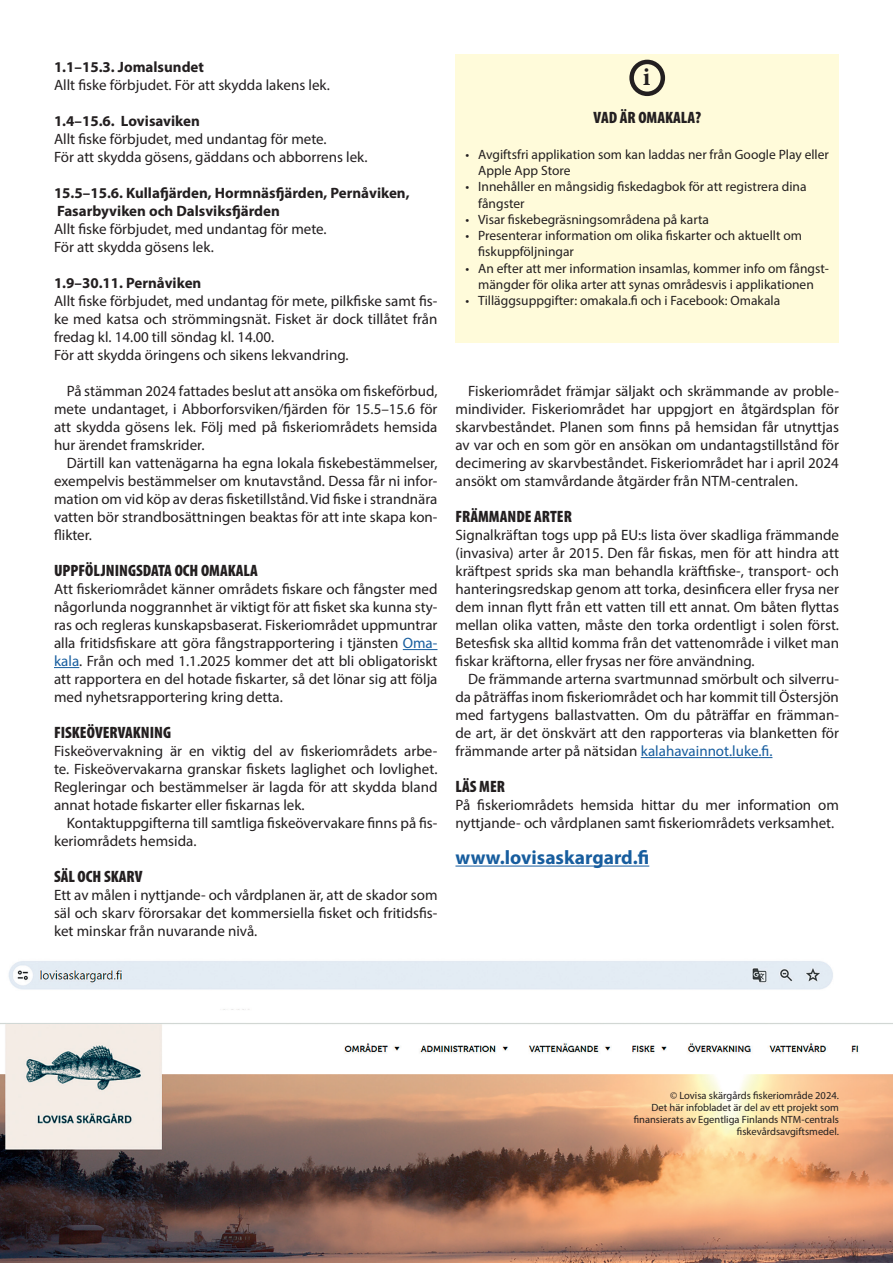
<style>
.page{position:relative;width:893px;height:1263px;background:#fff}
.page>*{position:absolute;margin:0;border:0;box-sizing:border-box;transform-origin:0 0}
.t1{font:700 25.5px "Minion Pro";color:#231f20}
.Leipis{font:700 19.5px "Myriad Pro";color:#175d9e}
.Väliotsikko{font:900 condensed 16.5px "Myriad Pro";color:#231f20}
.Leipis-2{font:15px/18px "Myriad Pro";color:#231f20;text-align:justify}
.Leipis_sis{font:15px/18px "Myriad Pro";color:#231f20;text-align:justify}
.Leipis_BOLD{font:15px/18px "Myriad Pro";color:#231f20;text-align:justify}
.Leipis_BOLD-2{font:700 15px/18px "Myriad Pro";color:#231f20}
.Leipis-3{font:700 15px "Myriad Pro";color:#231f20}
.t2{font:13.5px/16.2px "Myriad Pro";color:#231f20}
.t3{font:10.5px/12px "Myriad Pro";color:#231f20;text-align:right}
.s1{color:#175d9e}
</style>
<div class="page">
<img style="left:0;top:961px;width:893px;height:302px">
<hr style="left:403px;top:649px;width:34px;height:1px;background:#175d9e">
<svg style="left:54px;top:667px;width:25px;height:1px"></svg>
<div style="left:455px;top:54px;width:384px;height:288px;background:#fffbda"></div>
<div style="left:629px;top:60px;width:36px;height:36px;border:4px solid #231f20;border-radius:50%"></div>
<hr style="left:641px;top:757px;width:131px;height:1px;background:#175d9e">
<hr style="left:455px;top:865px;width:194px;height:1px;background:#175d9e">
<p class="Leipis-3" style="left:54px;top:57px;width:152px">1.1–15.3. Jomalsundet</p>
<p class="Leipis_BOLD" style="left:54px;top:76px;width:277px">Allt fiske förbjudet. För att skydda lakens lek.</p>
<p class="Leipis_BOLD-2" style="left:54px;top:111px;width:147px">1.4–15.6. Lovisaviken</p>
<p class="Leipis_BOLD" style="left:54px;top:130px;width:274px">Allt fiske förbjudet, med undantag för mete.</p>
<p class="Leipis_BOLD" style="left:54px;top:148px;width:315px">För att skydda gösens, gäddans och abborrens lek.</p>
<p class="Leipis_BOLD-2" style="left:54px;top:183px;width:357px">15.5–15.6. Kullafjärden, Hormnäsfjärden, Pernåviken,<br>Fasarbyviken och Dalsviksfjärden</p>
<p class="Leipis_BOLD" style="left:54px;top:220px;width:274px">Allt fiske förbjudet, med undantag för mete.</p>
<p class="Leipis_BOLD" style="left:54px;top:238px;width:161px">För att skydda gösens lek.</p>
<p class="Leipis_BOLD-2" style="left:54px;top:273px;width:149px">1.9–30.11. Pernåviken</p>
<p class="Leipis_BOLD" style="left:54px;top:292px;width:385px">Allt fiske förbjudet, med undantag för mete, pilkfiske samt fis&shy;ke med katsa och strömmingsnät. Fisket är dock tillåtet från fredag kl. 14.00 till söndag kl. 14.00.</p>
<p class="Leipis_BOLD" style="left:54px;top:346px;width:296px">För att skydda öringens och sikens lekvandring.</p>
<p class="Leipis_sis" style="left:54px;top:382px;width:385px;text-indent:13px">På stämman 2024 fattades beslut att ansöka om fiskeförbud, mete undantaget, i Abborforsviken/fjärden för 15.5–15.6 för att skydda gösens lek. Följ med på fiskeriområdets hemsida hur ärendet framskrider.</p>
<p class="Leipis_sis" style="left:54px;top:454px;width:385px;text-indent:13px">Därtill kan vattenägarna ha egna lokala fiskebestämmelser, exempelvis bestämmelser om knutavstånd. Dessa får ni infor&shy;mation om vid köp av deras fisketillstånd. Vid fiske i strandnära vatten bör strandbosättningen beaktas för att inte skapa kon&shy;flikter.</p>
<p class="Väliotsikko" style="left:54px;top:560px;width:205px">UPPFÖLJNINGSDATA OCH OMAKALA</p>
<p class="Leipis-2" style="left:54px;top:580px;width:385px">Att fiskeriområdet känner områdets fiskare och fångster med någorlunda noggrannhet är viktigt för att fisket ska kunna sty&shy;ras och regleras kunskapsbaserat. Fiskeriområdet uppmuntrar alla fritidsfiskare att göra fångstrapportering i tjänsten <span class="s1">Oma&shy;kala</span>. Från och med 1.1.2025 kommer det att bli obligatoriskt att rapportera en del hotade fiskarter, så det lönar sig att följa med nyhetsrapportering kring detta.</p>
<p class="Väliotsikko" style="left:54px;top:722px;width:119px">FISKEÖVERVAKNING</p>
<p class="Leipis-2" style="left:54px;top:742px;width:385px">Fiskeövervakning är en viktig del av fiskeriområdets arbe&shy;te. Fiskeövervakarna granskar fiskets laglighet och lovlighet.<br>Regleringar och bestämmelser är lagda för att skydda bland annat hotade fiskarter eller fiskarnas lek.</p>
<p class="Leipis_sis" style="left:54px;top:814px;width:385px;text-indent:13px">Kontaktuppgifterna till samtliga fiskeövervakare finns på fis&shy;keriområdets hemsida.</p>
<p class="Väliotsikko" style="left:54px;top:866px;width:90px">SÄL OCH SKARV</p>
<p class="Leipis-2" style="left:54px;top:886px;width:385px">Ett av målen i nyttjande- och vårdplanen är, att de skador som säl och skarv förorsakar det kommersiella fisket och fritidsfis&shy;ket minskar från nuvarande nivå.</p>
<p class="t1" style="left:643px;top:58px;width:9px">i</p>
<p class="Väliotsikko" style="left:593px;top:107px;width:109px">VAD ÄR OMAKALA?</p>
<p class="t2" style="left:478px;top:146px;width:352px;text-indent:-13px">• Avgiftsfri applikation som kan laddas ner från Google Play eller<br>Apple App Store</p>
<p class="t2" style="left:478px;top:179px;width:330px;text-indent:-13px">• Innehåller en mångsidig fiskedagbok för att registrera dina fångster</p>
<p class="t2" style="left:465px;top:211px;width:245px">• Visar fiskebegräsningsområdena på karta</p>
<p class="t2" style="left:478px;top:227px;width:325px;text-indent:-13px">• Presenterar information om olika fiskarter och aktuellt om fiskuppföljningar</p>
<p class="t2" style="left:465px;top:260px;width:365px;text-align:center">• An efter att mer information insamlas, kommer info om fångst&shy;mängder för olika arter att synas områdesvis i applikationen</p>
<p class="t2" style="left:465px;top:292px;width:316px">• Tilläggsuppgifter: omakala.fi och i Facebook: Omakala</p>
<p class="Leipis_sis" style="left:455px;top:382px;width:385px;text-indent:13px">Fiskeriområdet främjar säljakt och skrämmande av proble&shy;mindivider. Fiskeriområdet har uppgjort en åtgärdsplan för skarvbeståndet. Planen som finns på hemsidan får utnyttjas av var och en som gör en ansökan om undantagstillstånd för decimering av skarvbeståndet. Fiskeriområdet har i april 2024 ansökt om stamvårdande åtgärder från NTM-centralen.</p>
<p class="Väliotsikko" style="left:455px;top:506px;width:118px">FRÄMMANDE ARTER</p>
<p class="Leipis-2" style="left:455px;top:526px;width:385px">Signalkräftan togs upp på EU:s lista över skadliga främmande (invasiva) arter år 2015. Den får fiskas, men för att hindra att kräftpest sprids ska man behandla kräftfiske-, transport- och hanteringsredskap genom att torka, desinficera eller frysa ner dem innan flytt från ett vatten till ett annat. Om båten flyttas mellan olika vatten, måste den torka ordentligt i solen först.<br>Betesfisk ska alltid komma från det vattenområde i vilket man fiskar kräftorna, eller frysas ner före användning.</p>
<p class="Leipis_sis" style="left:455px;top:670px;width:385px;text-indent:13px">De främmande arterna svartmunnad smörbult och silverru&shy;da påträffas inom fiskeriområdet och har kommit till Östersjön med fartygens ballastvatten. Om du påträffar en främman&shy;de art, är det önskvärt att den rapporteras via blanketten för främmande arter på nätsidan <span class="s1">kalahavainnot.luke.fi.</span></p>
<p class="Väliotsikko" style="left:455px;top:776px;width:51px">LÄS MER</p>
<p class="Leipis-2" style="left:455px;top:796px;width:385px">På fiskeriområdets hemsida hittar du mer information om nyttjande- och vårdplanen samt fiskeriområdets verksamhet.</p>
<p class="Leipis" style="left:455px;top:845px;width:195px">www.lovisaskargard.fi</p>
<p class="t3" style="left:634px;top:1090px;width:207px">© Lovisa skärgårds fiskeriområde 2024.<br>Det här infobladet är del av ett projekt som finansierats av Egentliga Finlands NTM-centrals fiskevårdsavgiftsmedel.</p>
</div>
